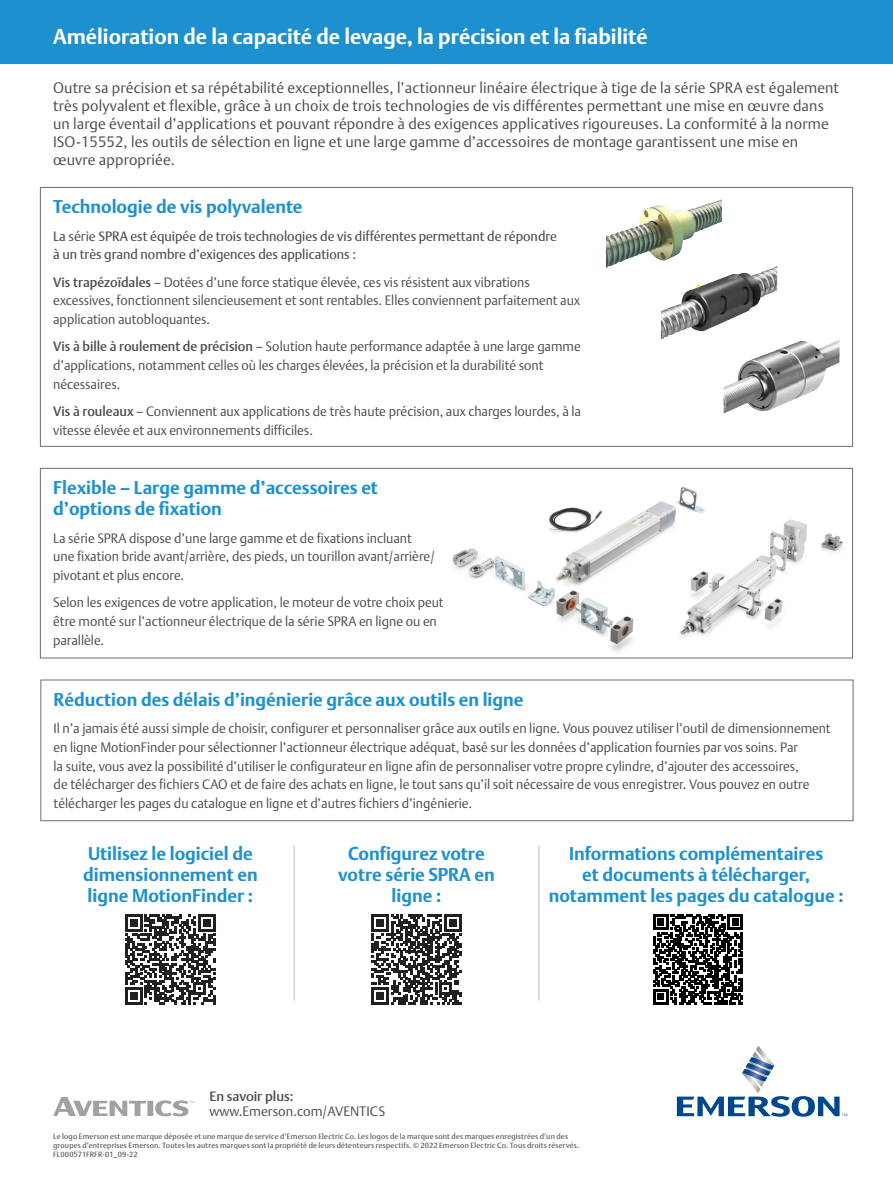
<style>
.page{position:relative;width:893px;height:1187px;background:#fff}
.page>*{position:absolute;margin:0;border:0;box-sizing:border-box;transform-origin:0 0}
.Page_2_-_Title_Highl{font:700 21px "DTL Argo T";color:#fff}
.Page_2_-_Product_inf{font:700 18px/21px "DTL Argo T";color:#1d90d0}
.Page_2_-_General_Pro{font:300 15px/18px "DTL Argo T";letter-spacing:.01em;color:#4b4c4d}
.Page_2_-_Product_inf-2{font:300 13.5px/18.8px "DTL Argo T";color:#4b4c4d}
.Page_2_-_Product_inf-3{font:13.5px/18.8px "DTL Argo T";color:#4b4c4d}
.Contact_info{font:300 13.5px "DTL Argo T";color:#4b4c4d}
.Contact_info-2{font:500 13.5px "DTL Argo T";color:#4b4c4d}
.Page_2_-_Disclaimer{font:7.5px/9px "DTL Argo T";letter-spacing:.025em;color:#4b4c4d}
.s1{font-weight:300}
.s2{font-weight:500}
</style>
<div class="page">
<div style="left:0;top:0;width:893px;height:63px;background:#1d90d0"></div>
<div style="left:40px;top:468px;width:813px;height:190px;border:1px solid #6c6d70"></div>
<div style="left:40px;top:187px;width:813px;height:259px;border:1px solid #6c6d70"></div>
<hr style="left:294px;top:845px;width:1px;height:155px;background:#babbbe">
<hr style="left:539px;top:845px;width:1px;height:155px;background:#babbbe">
<div style="left:40px;top:679px;width:813px;height:142px;border:1px solid #6c6d70"></div>
<svg style="left:125px;top:914px;width:90px;height:90px"></svg>
<svg style="left:371px;top:914px;width:91px;height:90px"></svg>
<svg style="left:653px;top:914px;width:90px;height:90px"></svg>
<svg style="left:677px;top:1045px;width:170px;height:71px"></svg>
<svg style="left:53px;top:1097px;width:141px;height:19px"></svg>
<img style="left:661px;top:266px;width:116px;height:73px">
<img style="left:723px;top:339px;width:117px;height:74px">
<img style="left:606px;top:199px;width:116px;height:69px">
<img style="left:713px;top:519px;width:130px;height:111px">
<img style="left:452px;top:486px;width:261px;height:166px">
<p class="Page_2_-_Title_Highl" style="left:53px;top:24px;width:596px">Amélioration de la capacité de levage, la précision et la fiabilité</p>
<p class="Page_2_-_General_Pro" style="left:53px;top:78px;width:787px">Outre sa précision et sa répétabilité exceptionnelles, l’actionneur linéaire électrique à tige de la série SPRA est également très polyvalent et flexible, grâce à un choix de trois technologies de vis différentes permettant une mise en œuvre dans un large éventail d’applications et pouvant répondre à des exigences applicatives rigoureuses. La conformité à la norme ISO-15552, les outils de sélection en ligne et une large gamme d’accessoires de montage garantissent une mise en œuvre appropriée.</p>
<p class="Page_2_-_Product_inf" style="left:53px;top:196px;width:251px">Technologie de vis polyvalente</p>
<p class="Page_2_-_Product_inf-3" style="left:53px;top:226px;width:505px">La <span class="s1">série</span> SPRA est équipée de trois technologies de vis différentes permettant de répondre à un très grand nombre d’exigences des applications :</p>
<p class="Page_2_-_Product_inf-2" style="left:53px;top:272px;width:528px"><span class="s2">Vis trapézoïdales</span> – Dotées d’une force statique élevée, ces vis résistent aux vibrations excessives, fonctionnent silencieusement et sont rentables. Elles conviennent parfaitement aux application autobloquantes.</p>
<p class="Page_2_-_Product_inf-2" style="left:53px;top:337px;width:529px"><span class="s2">Vis à bille à roulement de précision</span> – Solution haute performance adaptée à une large gamme d’applications, notamment celles où les charges élevées, la précision et la durabilité sont nécessaires.</p>
<p class="Page_2_-_Product_inf-2" style="left:53px;top:402px;width:529px"><span class="s2">Vis à rouleaux</span> – Conviennent aux applications de très haute précision, aux charges lourdes, à la vitesse élevée et aux environnements difficiles.</p>
<p class="Page_2_-_Product_inf" style="left:53px;top:477px;width:326px">Flexible – Large gamme d’accessoires et d’options de fixation</p>
<p class="Page_2_-_Product_inf-2" style="left:53px;top:528px;width:383px">La série SPRA dispose d’une large gamme et de fixations incluant une fixation bride avant/arrière, des pieds, un tourillon avant/arrière/ pivotant et plus encore.</p>
<p class="Page_2_-_Product_inf-2" style="left:53px;top:593px;width:392px">Selon les exigences de votre application, le moteur de votre choix peut être monté sur l’actionneur électrique de la série SPRA en ligne ou en parallèle.</p>
<p class="Page_2_-_Product_inf" style="left:54px;top:688px;width:471px">Réduction des délais d’ingénierie grâce aux outils en ligne</p>
<p class="Page_2_-_Product_inf-2" style="left:54px;top:718px;width:778px">Il n’a jamais été aussi simple de choisir, configurer et personnaliser grâce aux outils en ligne. Vous pouvez utiliser l’outil de dimensionnement en ligne MotionFinder pour sélectionner l’actionneur électrique adéquat, basé sur les données d’application fournies par vos soins. Par<br>la suite, vous avez la possibilité d’utiliser le configurateur en ligne afin de personnaliser votre propre cylindre, d’ajouter des accessoires,<br>de télécharger des fichiers CAO et de faire des achats en ligne, le tout sans qu’il soit nécessaire de vous enregistrer. Vous pouvez en outre télécharger les pages du catalogue en ligne et d’autres fichiers d’ingénierie.</p>
<p class="Page_2_-_Product_inf" style="left:83px;top:842px;width:176px">Utilisez le logiciel de dimensionnement en ligne MotionFinder :</p>
<p class="Page_2_-_Product_inf" style="left:549px;top:842px;width:296px;text-align:center">Informations complémentaires<br>et documents à télécharger, notamment les pages du catalogue :</p>
<p class="Page_2_-_Product_inf" style="left:338px;top:842px;width:158px;text-align:center">Configurez votre votre série SPRA en ligne :</p>
<p class="Contact_info-2" style="left:209px;top:1088px;width:86px">En savoir plus:</p>
<p class="Contact_info" style="left:209px;top:1103px;width:177px">www.Emerson.com/AVENTICS</p>
<p class="Page_2_-_Disclaimer" style="left:53px;top:1131px;width:528px">Le logo Emerson est une marque déposée et une marque de service d’Emerson Electric Co. Les logos de la marque sont des marques enregistrées d’un des groupes d’entreprises Emerson. Toutes les autres marques sont la propriété de leurs détenteurs respectifs. © 2022 Emerson Electric Co. Tous droits réservés.</p>
<p class="Page_2_-_Disclaimer" style="left:53px;top:1149px;width:86px">FL000571FRFR-01_09-22</p>
</div>
